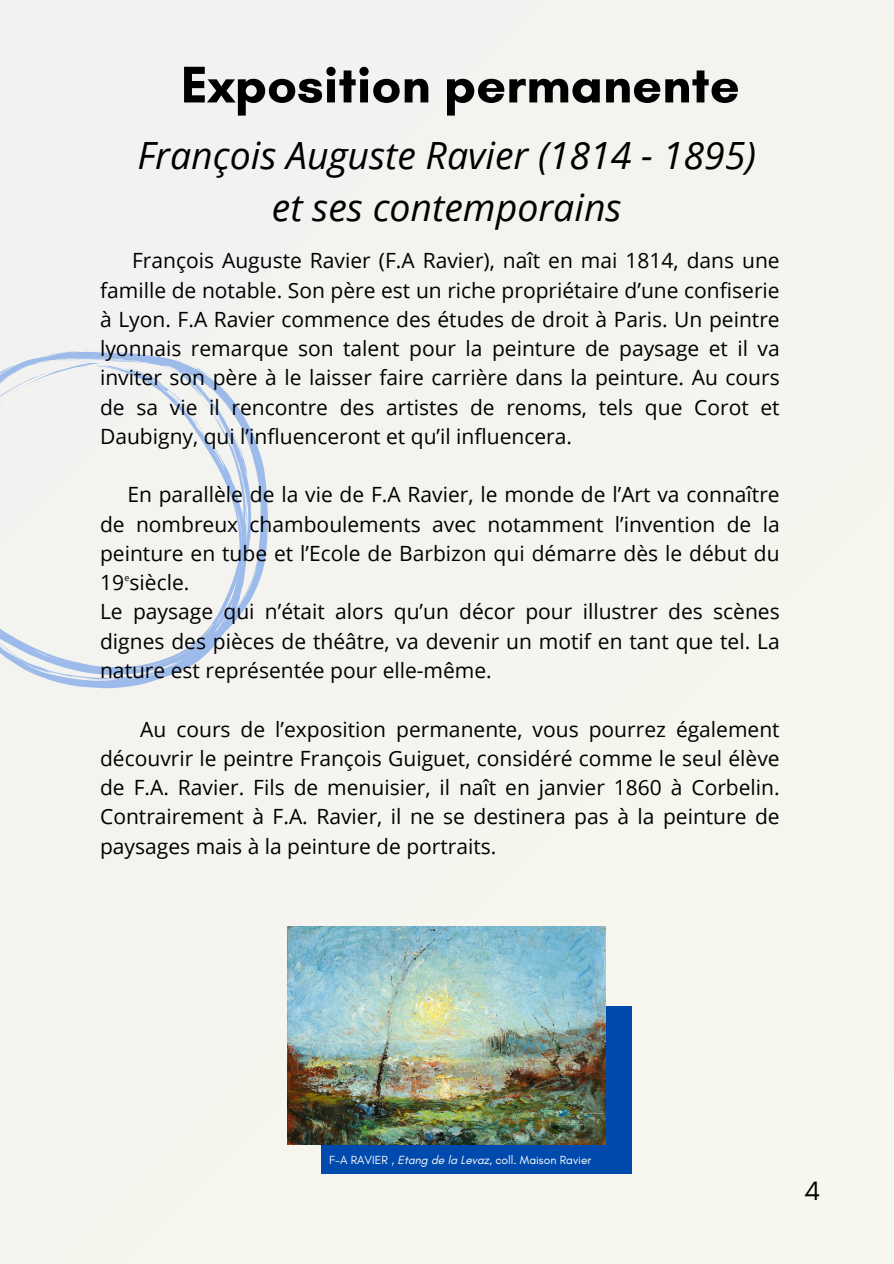
<style>
.page{position:relative;width:894px;height:1264px;background:#fff}
.page>*{position:absolute;margin:0;border:0;box-sizing:border-box;transform-origin:0 0}
.t1{font:700 52.5px "Glacial Indifference";color:#000}
.t2{font:italic 37.5px/51.8px "Open Sans";color:#000;text-align:center}
.t3{font:27px "Glacial Indifference";color:#000}
.t4{font:21px/29.2px "Open Sans";color:#000;text-align:justify}
.t5{font:12px "Glacial Indifference";color:#fff}
.t6{font:9px "Open Sans";color:#000}
.s1{font-style:italic}
</style>
<div class="page">
<div style="left:0;top:0;width:893px;height:1263px;background:#f5f4ef"></div>
<svg style="left:0;top:349px;width:267px;height:339px"></svg>
<div style="left:321px;top:1006px;width:310px;height:168px;background:#004aad"></div>
<img style="left:288px;top:926px;width:317px;height:218px">
<h1 class="t1" style="left:181px;top:53px;width:560px">Exposition permanente</h1>
<h2 class="t2" style="left:137px;top:129px;width:620px">François Auguste Ravier (1814 - 1895) et ses contemporains</h2>
<p class="t4" style="left:100px;top:245px;width:681px;text-indent:32px">François Auguste Ravier (F.A Ravier), naît en mai 1814, dans une famille de notable. Son père est un riche propriétaire d’une confiserie à Lyon. F.A Ravier commence des études de droit à Paris. Un peintre lyonnais remarque son talent pour la peinture de paysage et il va inviter son père à le laisser faire carrière dans la peinture. Au cours de sa vie il rencontre des artistes de renoms, tels que Corot et Daubigny, qui l’influenceront et qu’il influencera.</p>
<p class="t4" style="left:100px;top:479px;width:681px;text-align:left;text-indent:27px">En parallèle de la vie de F.A Ravier, le monde de l’Art va connaître de nombreux chamboulements avec notamment l’invention de la peinture en tube et l’Ecole de Barbizon qui démarre dès le début du 19 siècle.<br>Le paysage qui n’était alors qu’un décor pour illustrer des scènes dignes des pièces de théâtre, va devenir un motif en tant que tel. La nature est représentée pour elle-même.</p>
<p class="t4" style="left:100px;top:713px;width:681px;text-indent:40px">Au cours de l’exposition permanente, vous pourrez également découvrir le peintre François Guiguet, considéré comme le seul élève de F.A. Ravier. Fils de menuisier, il naît en janvier 1860 à Corbelin.<br>Contrairement à F.A. Ravier, il ne se destinera pas à la peinture de paysages mais à la peinture de portraits.</p>
<p class="t6" style="left:125px;top:571px;width:7px">e</p>
<h3 class="t5" style="left:329px;top:1152px;width:263px">F-A RAVIER , <span class="s1">Etang de la Levaz</span>, coll. Maison Ravier</h3>
<h3 class="t3" style="left:804px;top:1173px;width:18px">4</h3>
</div>
